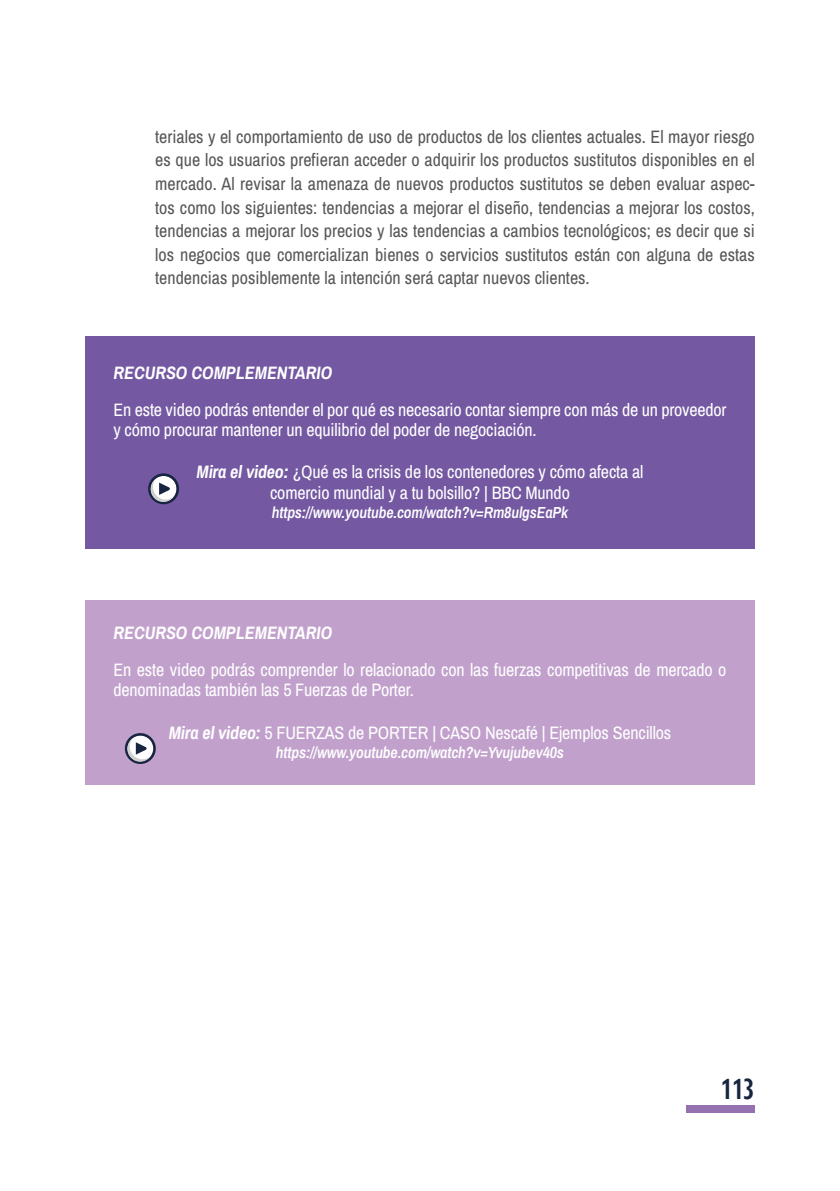
<style>
.page{position:relative;width:840px;height:1191px;background:#fff}
.page>*{position:absolute;margin:0;border:0;box-sizing:border-box;transform-origin:0 0}
.t1{font:600 condensed 30px "Gill Sans Nova";color:#182541}
.t2{font:18px/23.6px "Archivo Narrow";color:#575756;text-align:justify}
.t3{font:18px/20px "Archivo Narrow";letter-spacing:-.01em;color:#fff}
.t4{font:italic 700 18px "Archivo Narrow";color:#fff}
.t5{font:italic 600 16px "Archivo Narrow";letter-spacing:-.01em;color:#fff}
.s1{font-weight:700;font-style:italic}
</style>
<div class="page">
<div style="left:686px;top:1105px;width:68px;height:7px;background:#9571b0"></div>
<div style="left:85px;top:336px;width:669px;height:212px;background:#7459a2"></div>
<svg style="left:148px;top:473px;width:31px;height:31px"></svg>
<div style="left:85px;top:600px;width:669px;height:184px;background:#c1a1cc"></div>
<svg style="left:125px;top:733px;width:31px;height:31px"></svg>
<p class="t2" style="left:155px;top:124px;width:600px">teriales y el comportamiento de uso de productos de los clientes actuales. El mayor riesgo es que los usuarios prefieran acceder o adquirir los productos sustitutos disponibles en el mercado. Al revisar la amenaza de nuevos productos sustitutos se deben evaluar aspec&shy;tos como los siguientes: tendencias a mejorar el diseño, tendencias a mejorar los costos, tendencias a mejorar los precios y las tendencias a cambios tecnológicos; es decir que si los negocios que comercializan bienes o servicios sustitutos están con alguna de estas tendencias posiblemente la intención será captar nuevos clientes.</p>
<p class="t4" style="left:113px;top:360px;width:220px">RECURSO COMPLEMENTARIO</p>
<p class="t3" style="left:113px;top:399px;width:614px">En este video podrás entender el por qué es necesario contar siempre con más de un proveedor y cómo procurar mantener un equilibrio del poder de negociación.</p>
<p class="t3" style="left:196px;top:460px;width:448px;line-height:21.6px;text-align:center"><span class="s1">Mira el video:</span> ¿Qué es la crisis de los contenedores y cómo afecta al comercio mundial y a tu bolsillo? | BBC Mundo</p>
<p class="t5" style="left:271px;top:501px;width:298px">https://www.youtube.com/watch?v=Rm8ulgsEaPk</p>
<p class="t4" style="left:113px;top:620px;width:220px">RECURSO COMPLEMENTARIO</p>
<p class="t3" style="left:113px;top:659px;width:614px">En este video podrás comprender lo relacionado con las fuerzas competitivas de mercado o denominadas también las 5 Fuerzas de Porter.</p>
<p class="t3" style="left:169px;top:722px;width:503px"><span class="s1">Mira el video:</span> 5 FUERZAS de PORTER | CASO Nescafé | Ejemplos Sencillos</p>
<p class="t5" style="left:276px;top:741px;width:289px">https://www.youtube.com/watch?v=Yvujubev40s</p>
<h1 class="t1" style="left:720px;top:1069px;width:36px">113</h1>
</div>
